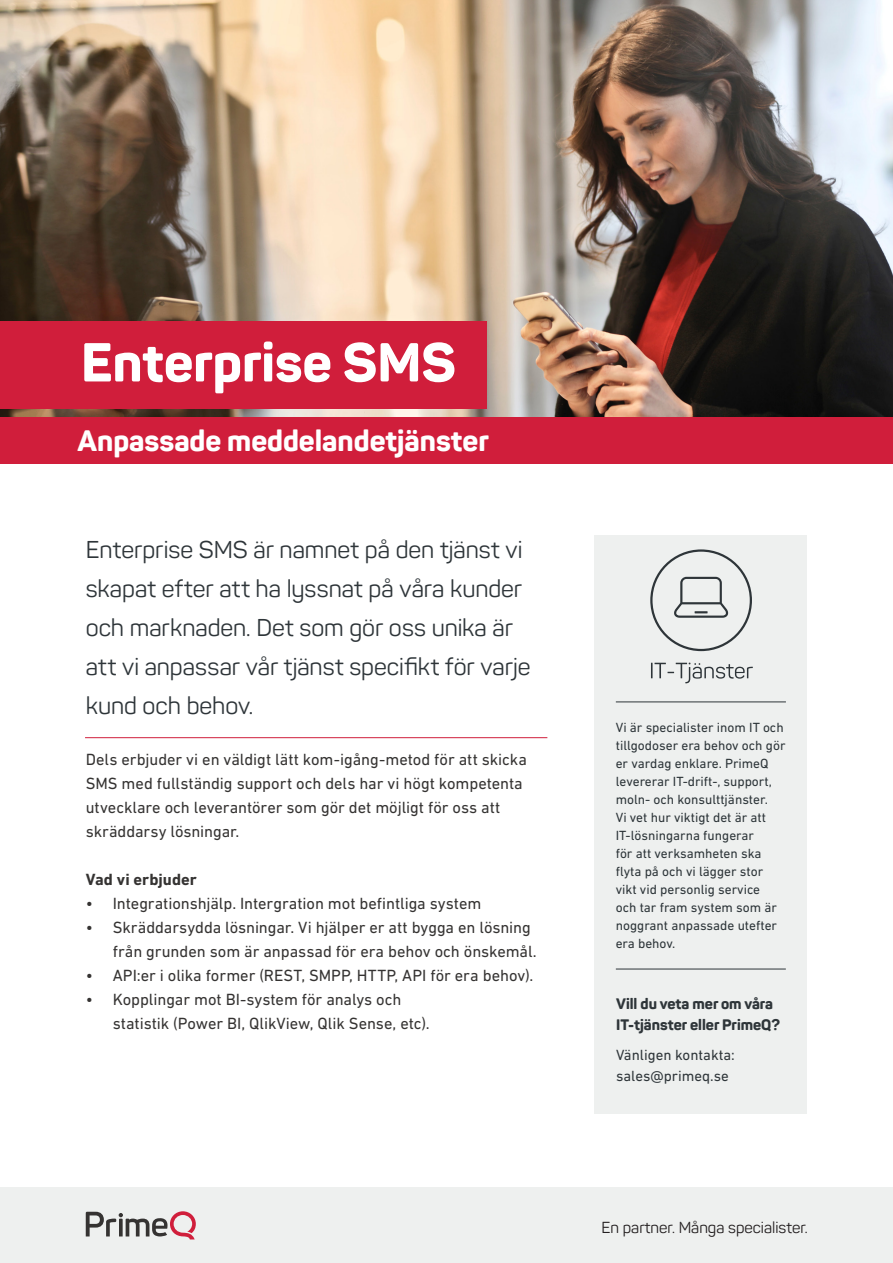
<style>
.page{position:relative;width:893px;height:1263px;background:#fff}
.page>*{position:absolute;margin:0;border:0;box-sizing:border-box;transform-origin:0 0}
.t1{font:800 54px "Panton";color:#fff}
.t2{font:800 29.1px "Panton";color:#fff}
.t3{font:24px/39px "Panton";color:#2e3539}
.t4{font:16.5px/24px "DIN Next LT Pro";letter-spacing:-.005em;color:#353332}
.t5{font:700 16.5px "DIN Next LT Pro";color:#353332}
.t6{font:15.75px "Panton";color:#231f20}
.t7{font:800 15px/21px "Panton";color:#2e3539}
.t8{font:15px "DIN Next LT Pro";color:#2e3539}
.t9{font:13.5px/18px "DIN Next LT Pro";color:#2c3438}
</style>
<div class="page">
<img style="left:0;top:0;width:893px;height:417px">
<div style="left:0;top:417px;width:893px;height:47px;background:#d01e3b"></div>
<div style="left:0;top:321px;width:487px;height:88px;background:#d01e3b"></div>
<div style="left:595px;top:535px;width:212px;height:579px;background:#eef0ef"></div>
<hr style="left:616px;top:701px;width:170px;height:1px;background:#2e3539">
<hr style="left:616px;top:969px;width:170px;height:1px;background:#2e3539">
<hr style="left:85px;top:737px;width:462px;height:1px;background:#d01e3b">
<svg style="left:651px;top:663px;width:102px;height:20px"></svg>
<svg style="left:650px;top:549px;width:102px;height:102px"></svg>
<div style="left:0;top:1188px;width:893px;height:75px;background:#eef0ef"></div>
<svg style="left:86px;top:1211px;width:110px;height:28px"></svg>
<p class="t1" style="left:81px;top:328px;width:376px">Enterprise SMS</p>
<p class="t2" style="left:78px;top:422px;width:413px">Anpassade meddelandetjänster</p>
<p class="t3" style="left:86px;top:530px;width:446px">Enterprise SMS är namnet på den tjänst vi skapat efter att ha lyssnat på våra kunder och marknaden. Det som gör oss unika är att vi anpassar vår tjänst specifikt för varje kund och behov.</p>
<p class="t4" style="left:86px;top:747px;width:443px">Dels erbjuder vi en väldigt lätt kom-igång-metod för att skicka SMS med fullständig support och dels har vi högt kompetenta utvecklare och leverantörer som gör det möjligt för oss att skräddarsy lösningar.</p>
<p class="t5" style="left:86px;top:870px;width:113px">Vad vi erbjuder</p>
<p class="t4" style="left:86px;top:891px;width:397px">• Integrationshjälp. Intergration mot befintliga system</p>
<p class="t4" style="left:113px;top:915px;width:426px;text-indent:-27px">• Skräddarsydda lösningar. Vi hjälper er att bygga en lösning från grunden som är anpassad för era behov och önskemål.</p>
<p class="t4" style="left:86px;top:963px;width:449px">• API:er i olika former (REST, SMPP, HTTP, API för era behov).</p>
<p class="t4" style="left:113px;top:987px;width:318px;text-indent:-27px">• Kopplingar mot BI-system för analys och statistik (Power BI, QlikView, Qlik Sense, etc).</p>
<p class="t9" style="left:616px;top:718px;width:171px">Vi är specialister inom IT och tillgodoser era behov och gör er vardag enklare. PrimeQ levererar IT-drift-, support, moln- och konsulttjänster.<br>Vi vet hur viktigt det är att<br>IT-lösningarna fungerar<br>för att verksamheten ska flyta på och vi lägger stor vikt vid personlig service<br>och tar fram system som är noggrant anpassade utefter era behov.</p>
<p class="t7" style="left:616px;top:993px;width:166px">Vill du veta mer om våra<br>IT-tjänster eller PrimeQ?</p>
<p class="t8" style="left:616px;top:1046px;width:120px">Vänligen kontakta:</p>
<p class="t8" style="left:616px;top:1067px;width:114px">sales@primeq.se</p>
<p class="t6" style="left:601px;top:1218px;width:208px">En partner. Många specialister.</p>
</div>
